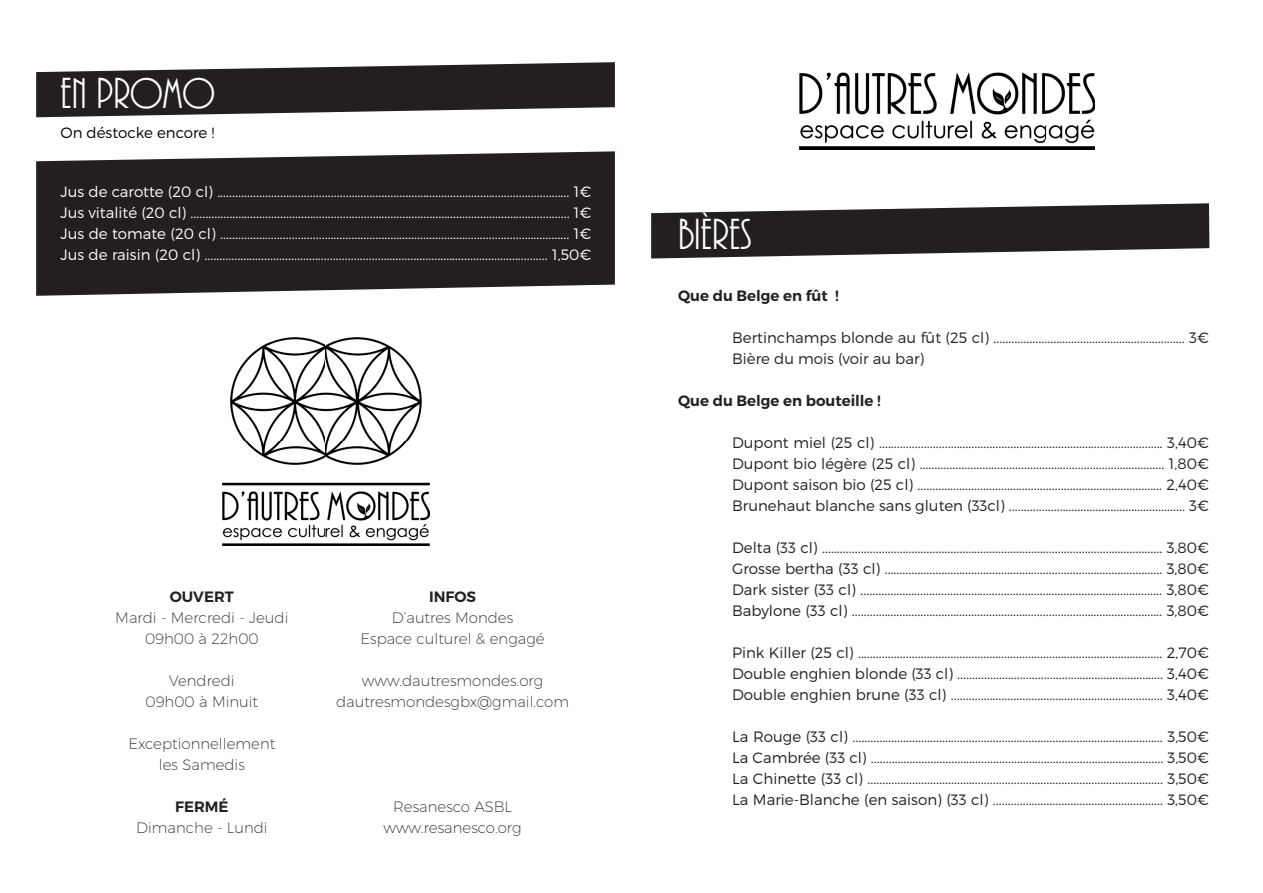
<style>
.page{position:relative;width:1263px;height:893px;background:#fff}
.page>*{position:absolute;margin:0;border:0;box-sizing:border-box;transform-origin:0 0}
.t1{font:45px "ARBONNIE";color:#fff}
.t2{font:15px/21px "Trueno Lt";color:#231f20;text-align:justify}
.t3{font:15px/21px "Trueno Lt";color:#fff;text-align:justify}
.t4{font:15px/21px "Trueno Ult Lt";color:#231f20;text-align:center}
.t5{font:15px "Trueno S Bd";color:#231f20}
.t6{font:15px "Trueno Lt";color:#000}
</style>
<div class="page">
<svg style="left:651px;top:203px;width:558px;height:55px"></svg>
<svg style="left:36px;top:151px;width:579px;height:145px;background:#343031"></svg>
<svg style="left:36px;top:62px;width:579px;height:55px"></svg>
<img style="left:800px;top:73px;width:295px;height:76px">
<img style="left:223px;top:337px;width:206px;height:209px">
<h1 class="t1" style="left:61px;top:71px;width:156px">EN PROMO</h1>
<p class="t6" style="left:61px;top:124px;width:156px">On déstocke encore !</p>
<p class="t3" style="left:61px;top:181px;width:532px">Jus de carotte (20 cl) ...................................................................................................................... 1€ Jus vitalité (20 cl) ............................................................................................................................... 1€ Jus de tomate (20 cl) ..................................................................................................................... 1€ Jus de raisin (20 cl) ................................................................................................................... 1,50€</p>
<p class="t5" style="left:170px;top:587px;width:66px">OUVERT</p>
<p class="t4" style="left:115px;top:607px;width:175px">Mardi - Mercredi - Jeudi<br>09h00 à 22h00</p>
<p class="t4" style="left:146px;top:670px;width:114px">Vendredi<br>09h00 à Minuit</p>
<p class="t4" style="left:128px;top:733px;width:148px">Exceptionnellement les Samedis</p>
<p class="t5" style="left:175px;top:797px;width:55px">FERMÉ</p>
<p class="t4" style="left:136px;top:817px;width:133px">Dimanche - Lundi</p>
<p class="t5" style="left:429px;top:587px;width:49px">INFOS</p>
<p class="t4" style="left:360px;top:607px;width:186px">D’autres Mondes<br>Espace culturel &amp; engagé</p>
<p class="t4" style="left:336px;top:670px;width:234px">www.dautresmondes.org dautresmondesgbx@gmail.com</p>
<p class="t4" style="left:383px;top:796px;width:140px">Resanesco ASBL www.resanesco.org</p>
<h1 class="t1" style="left:678px;top:211px;width:74px">BIÈRES</h1>
<p class="t5" style="left:678px;top:286px;width:162px">Que du Belge en fût !</p>
<p class="t2" style="left:732px;top:326px;width:478px">Bertinchamps blonde au fût (25 cl) ................................................................ 3€<br>Bière du mois (voir au bar)</p>
<p class="t5" style="left:678px;top:391px;width:204px">Que du Belge en bouteille !</p>
<p class="t2" style="left:732px;top:431px;width:478px">Dupont miel (25 cl) ............................................................................................... 3,40€ Dupont bio légère (25 cl) .................................................................................. 1,80€ Dupont saison bio (25 cl) .................................................................................. 2,40€ Brunehaut blanche sans gluten (33cl) ........................................................... 3€</p>
<p class="t2" style="left:732px;top:536px;width:478px">Delta (33 cl) .................................................................................................................. 3,80€ Grosse bertha (33 cl) ............................................................................................. 3,80€ Dark sister (33 cl) ..................................................................................................... 3,80€ Babylone (33 cl) ........................................................................................................ 3,80€</p>
<p class="t2" style="left:732px;top:641px;width:478px">Pink Killer (25 cl) ...................................................................................................... 2,70€ Double enghien blonde (33 cl) ..................................................................... 3,40€ Double enghien brune (33 cl) ....................................................................... 3,40€</p>
<p class="t2" style="left:732px;top:725px;width:478px">La Rouge (33 cl) ........................................................................................................ 3,50€ La Cambrée (33 cl) .................................................................................................. 3,50€ La Chinette (33 cl) ................................................................................................... 3,50€ La Marie-Blanche (en saison) (33 cl) ......................................................... 3,50€</p>
</div>
